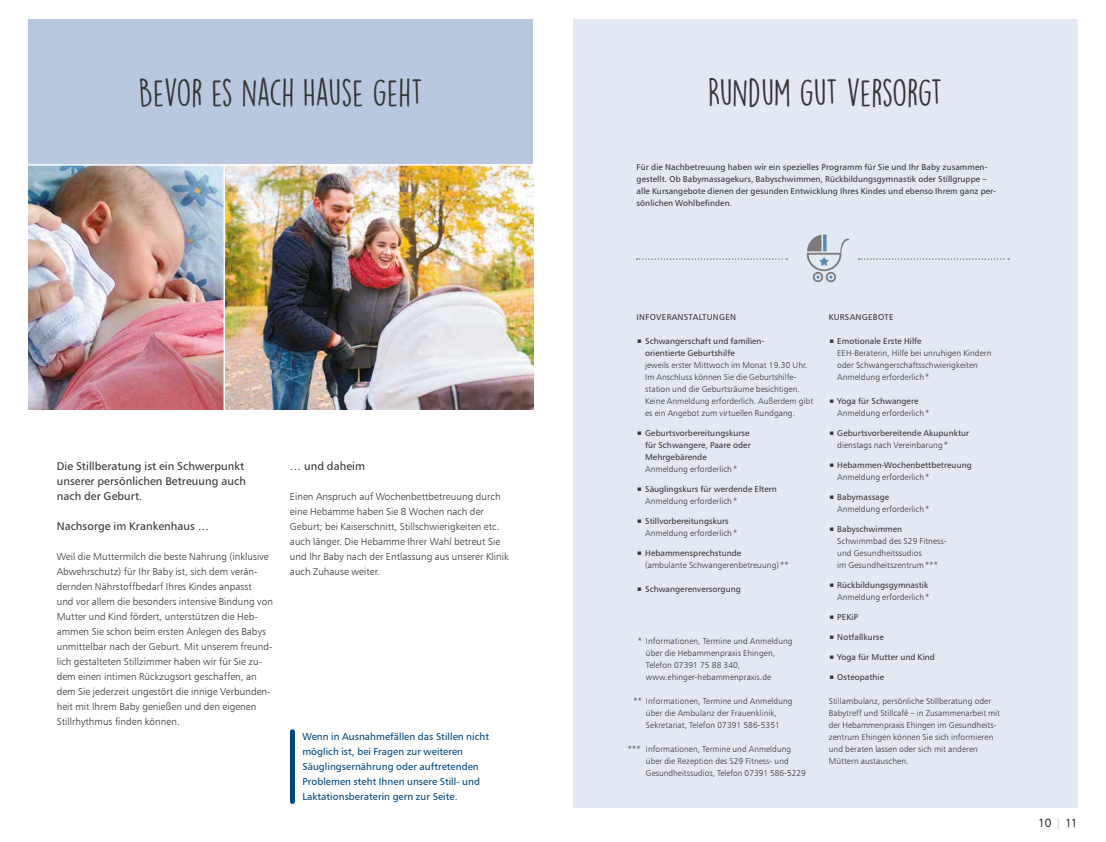
<style>
.page{position:relative;width:1106px;height:842px;background:#fff}
.page>*{position:absolute;margin:0;border:0;box-sizing:border-box;transform-origin:0 0}
.t1{font:34.7px "DK Lemon Yellow Sun";letter-spacing:-.015em;color:#373636}
.t2{font:12px "Humanist 777 BT Light B";color:#000}
.t3{font:11.2px/15px "Humanist 777 BT Roman B";letter-spacing:.005em;color:#373636}
.t4{font:10px/15px "Humanist 777 BT Light B";letter-spacing:.005em;color:#373636}
.t5{font:10px/15px "Humanist 777 BT Roman B";letter-spacing:.005em;color:#00487d}
.t6{font:8.5px/12px "Humanist 777 BT Light B";letter-spacing:.005em;color:#373636}
.t7{font:8.5px/12px "Humanist 777 BT Roman B";letter-spacing:.005em;color:#373636}
.t8{font:8.5px "Humanist 777 BT Roman B";letter-spacing:.03em;color:#373636}
.s1{color:#b3b2b2}
</style>
<div class="page">
<div style="left:28px;top:20px;width:505px;height:145px;background:#bac8df"></div>
<div style="left:573px;top:20px;width:504px;height:788px;background:#e3e9f3"></div>
<img style="left:225px;top:166px;width:308px;height:244px">
<img style="left:28px;top:166px;width:195px;height:244px">
<hr style="left:24px;top:164px;width:513px;height:2px;background:#fff">
<div style="left:290px;top:732px;width:5px;height:69px;background:#00487d"></div>
<svg style="left:806px;top:234px;width:43px;height:48px"></svg>
<svg style="left:636px;top:258px;width:151px;height:2px"></svg>
<svg style="left:858px;top:258px;width:151px;height:2px"></svg>
<h1 class="t1" style="left:138px;top:71px;width:286px">BEVOR ES NACH HAUSE GEHT</h1>
<h1 class="t1" style="left:708px;top:71px;width:236px">RUNDUM GUT VERSORGT</h1>
<p class="t7" style="left:636px;top:161px;width:361px">Für die Nachbetreuung haben wir ein spezielles Programm für Sie und Ihr Baby zusammen&shy;gestellt. Ob Babymassagekurs, Babyschwimmen, Rückbildungsgymnastik oder Stillgruppe – alle Kursangebote dienen der gesunden Entwicklung Ihres Kindes und ebenso Ihrem ganz per&shy;sönlichen Wohlbefinden.</p>
<h3 class="t3" style="left:57px;top:458px;width:191px">Die Stillberatung ist ein Schwerpunkt unserer persönlichen Betreuung auch nach der Geburt.</h3>
<h3 class="t3" style="left:57px;top:518px;width:154px">Nachsorge im Krankenhaus …</h3>
<p class="t4" style="left:57px;top:549px;width:218px">Weil die Muttermilch die beste Nahrung (inklusive Abwehrschutz) für Ihr Baby ist, sich dem verän&shy;dernden Nährstoffbedarf Ihres Kindes anpasst<br>und vor allem die besonders intensive Bindung von Mutter und Kind fördert, unterstützen die Heb&shy;ammen Sie schon beim ersten Anlegen des Babys unmittelbar nach der Geburt. Mit unserem freund&shy;lich gestalteten Stillzimmer haben wir für Sie zu&shy;dem einen intimen Rückzugsort geschaffen, an dem Sie jederzeit ungestört die innige Verbunden&shy;heit mit Ihrem Baby genießen und den eigenen Stillrhythmus finden können.</p>
<h3 class="t3" style="left:290px;top:458px;width:77px">… und daheim</h3>
<p class="t4" style="left:290px;top:489px;width:220px">Einen Anspruch auf Wochenbettbetreuung durch eine Hebamme haben Sie 8 Wochen nach der Geburt; bei Kaiserschnitt, Stillschwierigkeiten etc. auch länger. Die Hebamme Ihrer Wahl betreut Sie und Ihr Baby nach der Entlassung aus unserer Klinik auch Zuhause weiter.</p>
<p class="t5" style="left:302px;top:729px;width:188px">Wenn in Ausnahmefällen das Stillen nicht möglich ist, bei Fragen zur weiteren Säuglingsernährung oder auftretenden Problemen steht Ihnen unsere Still- und Laktationsberaterin gern zur Seite.</p>
<p class="t8" style="left:636px;top:312px;width:101px">INFOVERANSTALTUNGEN</p>
<p class="t7" style="left:645px;top:335px;width:121px">Schwangerschaft und familien&shy;orientierte Geburtshilfe</p>
<p class="t6" style="left:645px;top:359px;width:169px">jeweils erster Mittwoch im Monat 19.30 Uhr.<br>Im Anschluss können Sie die Geburtshilfe&shy;station und die Geburtsräume besichtigen.<br>Keine Anmeldung erforderlich. Außerdem gibt es ein Angebot zum virtuellen Rundgang.</p>
<p class="t7" style="left:645px;top:427px;width:107px">Geburtsvorbereitungskurse für Schwangere, Paare oder<br>Mehrgebärende</p>
<p class="t6" style="left:645px;top:463px;width:94px">Anmeldung erforderlich*</p>
<p class="t7" style="left:645px;top:483px;width:133px">Säuglingskurs für werdende Eltern</p>
<p class="t6" style="left:645px;top:495px;width:94px">Anmeldung erforderlich*</p>
<p class="t7" style="left:645px;top:515px;width:85px">Stillvorbereitungskurs</p>
<p class="t6" style="left:645px;top:527px;width:94px">Anmeldung erforderlich*</p>
<p class="t7" style="left:645px;top:547px;width:98px">Hebammensprechstunde</p>
<p class="t6" style="left:645px;top:559px;width:145px">(ambulante Schwangerenbetreuung) **</p>
<p class="t7" style="left:645px;top:583px;width:97px">Schwangerenversorgung</p>
<p class="t6" style="left:646px;top:634px;width:148px;text-indent:-8px">* Informationen, Termine und Anmeldung über die Hebammenpraxis Ehingen, Telefon 07391 75 88 340, www.ehinger-hebammenpraxis.de</p>
<p class="t6" style="left:633px;top:694px;width:161px;text-align:center">** Informationen, Termine und Anmeldung über die Ambulanz der Frauenklinik,<br>Sekretariat, Telefon 07391 586-5351</p>
<p class="t6" style="left:646px;top:742px;width:161px;text-indent:-18px">*** Informationen, Termine und Anmeldung über die Rezeption des S29 Fitness- und<br>Gesundheitssudios, Telefon 07391 586-5229</p>
<p class="t8" style="left:828px;top:312px;width:66px">KURSANGEBOTE</p>
<p class="t7" style="left:837px;top:335px;width:86px">Emotionale Erste Hilfe</p>
<p class="t6" style="left:837px;top:347px;width:156px">EEH-Beraterin, Hilfe bei unruhigen Kindern oder Schwangerschaftsschwierigkeiten<br>Anmeldung erforderlich*</p>
<p class="t7" style="left:837px;top:395px;width:83px">Yoga für Schwangere</p>
<p class="t6" style="left:837px;top:407px;width:94px">Anmeldung erforderlich*</p>
<p class="t7" style="left:837px;top:427px;width:133px">Geburtsvorbereitende Akupunktur</p>
<p class="t6" style="left:837px;top:439px;width:112px">dienstags nach Vereinbarung*</p>
<p class="t7" style="left:837px;top:459px;width:136px">Hebammen-Wochenbettbetreuung</p>
<p class="t6" style="left:837px;top:471px;width:94px">Anmeldung erforderlich*</p>
<p class="t7" style="left:837px;top:491px;width:53px">Babymassage</p>
<p class="t6" style="left:837px;top:503px;width:94px">Anmeldung erforderlich*</p>
<p class="t7" style="left:837px;top:523px;width:66px">Babyschwimmen</p>
<p class="t6" style="left:837px;top:535px;width:111px">Schwimmbad des S29 Fitness&shy;und Gesundheitssudios<br>im Gesundheitszentrum***</p>
<p class="t7" style="left:837px;top:579px;width:93px">Rückbildungsgymnastik</p>
<p class="t6" style="left:837px;top:591px;width:94px">Anmeldung erforderlich*</p>
<p class="t7" style="left:837px;top:611px;width:22px">PEKiP</p>
<p class="t7" style="left:837px;top:631px;width:48px">Notfallkurse</p>
<p class="t7" style="left:837px;top:651px;width:99px">Yoga für Mutter und Kind</p>
<p class="t7" style="left:837px;top:671px;width:48px">Osteopathie</p>
<p class="t6" style="left:828px;top:695px;width:173px">Stillambulanz, persönliche Stillberatung oder Babytreff und Stillcafé – in Zusammenarbeit mit der Hebammenpraxis Ehingen im Gesundheits&shy;zentrum Ehingen können Sie sich informieren und beraten lassen oder sich mit anderen Müttern austauschen.</p>
<h2 class="t2" style="left:1038px;top:815px;width:41px">10 <span class="s1">|</span> 11</h2>
</div>
